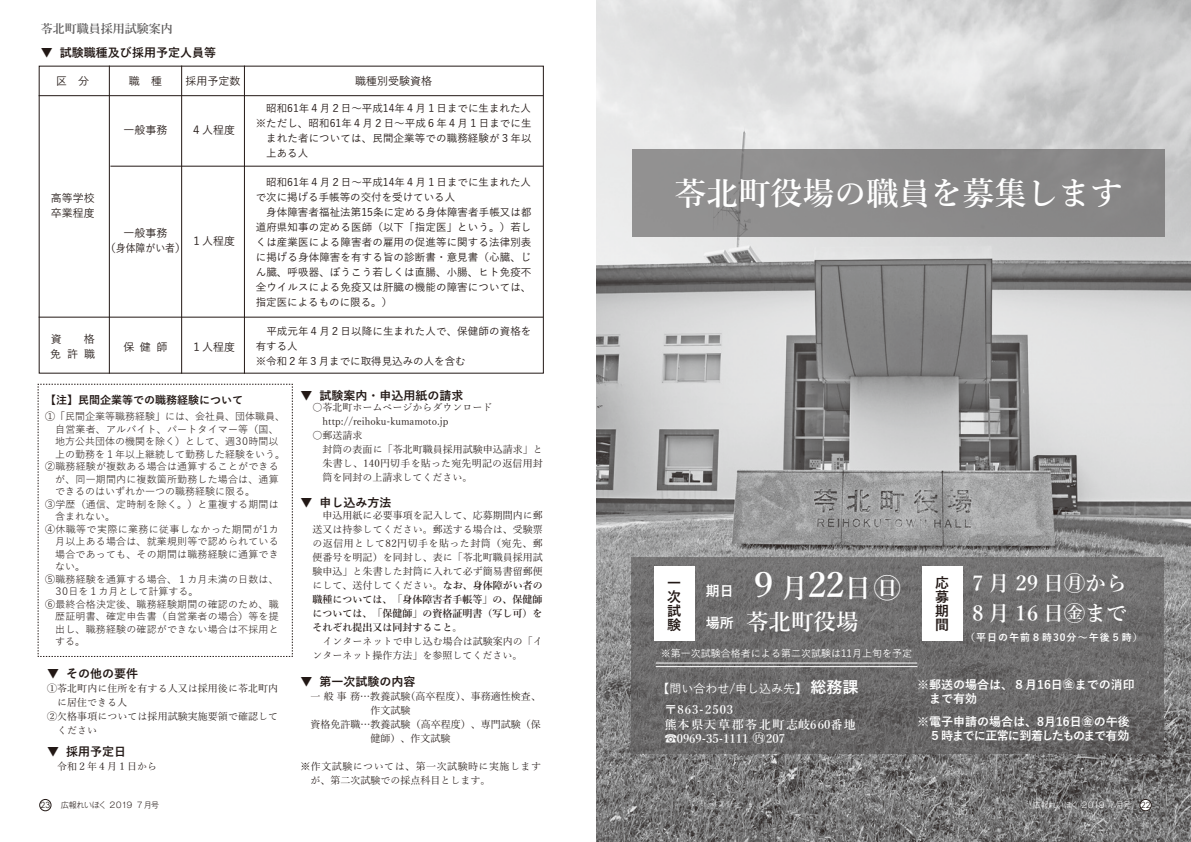
<style>
.page{position:relative;width:1191px;height:842px;background:#fff}
.page>*{position:absolute;margin:0;border:0;box-sizing:border-box;transform-origin:0 0}
.t1{font:600 35px "Yu Mincho";color:#fff}
.t2{font:600 32px "Yu Mincho";color:#fff}
.t3{font:600 22.5px "Yu Mincho";color:#fff}
.t4{font:600 21px "Yu Mincho";letter-spacing:.01em;color:#fff}
.t5{font:700 14px/14px "Yu Gothic";color:#221815;text-align:justify}
.t6{font:700 14px "Yu Gothic";color:#fff}
.t7{font:700 12px/14px "Yu Gothic";color:#fff}
.t8{font:700 12px "Yu Gothic";color:#221815}
.t9{font:600 12px/14.2px "Yu Mincho";letter-spacing:.06em;color:#fff}
.t10{font:500 12px "Yu Gothic";color:#fff}
.t11{font:600 12px "Yu Mincho";color:#595757}
.t12{font:500 11px/15px "Yu Gothic";color:#221815}
.t13{font:700 11px "Yu Gothic";color:#221815}
.t14{font:500 10.5px/15px "Yu Gothic";letter-spacing:.005em;color:#221815}
.t15{font:10px/14px "Yu Mincho";color:#221815}
.t16{font:10px "Yu Gothic";letter-spacing:.015em;color:#221815}
.t17{font:10px/14px "Yu Mincho";letter-spacing:.05em;color:#221815}
.t18{font:500 10px "Yu Gothic";color:#fff}
.t19{font:10px "Yu Mincho";letter-spacing:.02em;color:#221815}
.t20{font:10px "Yu Gothic";letter-spacing:.035em;color:#221815}
.t21{font:700 10px "Yu Gothic";letter-spacing:.1em;color:#fff}
.t22{font:8.5px "Century Gothic";color:#221815}
.t23{font:300 8px "Gothic MB101 Pro";letter-spacing:-.05em;color:#fff}
.t24{font:300 8px "Gothic MB101 Pro";letter-spacing:-.05em;color:#221815}
.s1{font-weight:600}
.s2{font-size:27px}
.s3{font-family:"Yu Gothic";font-weight:700;font-size:14px}
.s4{font-weight:700;font-size:16px}
.s5{font-size:13.5px}
.s6{font-family:"Century Gothic";font-weight:400;font-size:8.5px;color:#221815}
</style>
<div class="page">
<img style="left:596px;top:0;width:595px;height:842px">
<svg style="left:631px;top:557px;width:532px;height:197px;fill:#6e6d6d"></svg>
<div style="left:632px;top:149px;width:532px;height:88px;background:#8c8b8b"></div>
<div style="left:921px;top:566px;width:41px;height:75px;background:#fff"></div>
<div style="left:654px;top:566px;width:40px;height:75px;background:#fff"></div>
<svg style="left:37px;top:383px;width:256px;height:274px"></svg>
<hr style="left:39px;top:95px;width:504px;height:1px;background:#221815">
<hr style="left:39px;top:317px;width:504px;height:1px;background:#221815">
<hr style="left:110px;top:166px;width:433px;height:1px;background:#221815">
<hr style="left:109px;top:66px;width:1px;height:308px;background:#221815">
<hr style="left:181px;top:66px;width:1px;height:308px;background:#221815">
<hr style="left:244px;top:66px;width:1px;height:308px;background:#221815">
<div style="left:1140px;top:799px;width:11px;height:12px;background:#fff;border-radius:50%"></div>
<div style="left:1139px;top:799px;width:12px;height:12px;border:1px solid #221815;border-radius:50%"></div>
<div style="left:40px;top:799px;width:11px;height:12px;border:1px solid #221815;border-radius:50%"></div>
<hr style="left:656px;top:663px;width:261px;height:1px;background:#fff">
<hr style="left:656px;top:666px;width:261px;height:1px;background:#fff">
<p class="t11" style="left:41px;top:22px;width:133px">苓北町職員採用試験案内</p>
<p class="t8" style="left:41px;top:45px;width:177px">▼ 試験職種及び採用予定人員等</p>
<p class="t12" style="left:56px;top:72px;width:34px">区　分</p>
<p class="t12" style="left:129px;top:72px;width:34px">職　種</p>
<p class="t12" style="left:123px;top:121px;width:45px">一般事務</p>
<p class="t12" style="left:185px;top:72px;width:56px">採用予定数</p>
<p class="t12" style="left:355px;top:72px;width:78px">職種別受験資格</p>
<p class="t12" style="left:191px;top:121px;width:45px">４人程度</p>
<p class="t14" style="left:256px;top:99px;width:277px">　昭和61年４月２日～平成14年４月１日までに生まれた人</p>
<p class="t14" style="left:256px;top:114px;width:277px">※ただし、昭和61年４月２日～平成６年４月１日までに生</p>
<p class="t14" style="left:266px;top:129px;width:267px">まれた者については、民間企業等での職務経験が３年以</p>
<p class="t14" style="left:266px;top:144px;width:43px">上ある人</p>
<p class="t12" style="left:51px;top:189px;width:45px">高等学校卒業程度</p>
<p class="t12" style="left:105px;top:224px;width:83px;text-align:center">一般事務<br>（身体障がい者）</p>
<p class="t12" style="left:191px;top:232px;width:45px">１人程度</p>
<p class="t12" style="left:50px;top:330px;width:47px">資　　格免許職</p>
<p class="t12" style="left:123px;top:338px;width:45px">保健師</p>
<p class="t12" style="left:191px;top:338px;width:45px">１人程度</p>
<p class="t14" style="left:256px;top:173px;width:277px">　昭和61年４月２日～平成14年４月１日までに生まれた人で次に掲げる手帳等の交付を受けている人<br>　身体障害者福祉法第15条に定める身体障害者手帳又は都道府県知事の定める医師（以下「指定医」という。）若しくは産業医による障害者の雇用の促進等に関する法律別表に掲げる身体障害を有する旨の診断書・意見書（心臓、じん臓、呼吸器、ぼうこう若しくは直腸、小腸、ヒト免疫不全ウイルスによる免疫又は肝臓の機能の障害については、指定医によるものに限る。）</p>
<p class="t14" style="left:256px;top:322px;width:277px">　平成元年４月２日以降に生まれた人で、保健師の資格を有する人<br>※令和２年３月までに取得見込みの人を含む</p>
<p class="t13" style="left:45px;top:394px;width:199px">【注】民間企業等での職務経験について</p>
<p class="t16" style="left:45px;top:407px;width:241px">①「民間企業等職務経験」には、会社員、団体職員、</p>
<p class="t16" style="left:55px;top:420px;width:225px">自営業者、アルバイト、パートタイマー等（国、</p>
<p class="t16" style="left:55px;top:432px;width:225px">地方公共団体の機関を除く）として、週３０時間以</p>
<p class="t16" style="left:55px;top:445px;width:231px">上の勤務を１年以上継続して勤務した経験をいう。</p>
<p class="t16" style="left:45px;top:457px;width:235px">②職務経験が複数ある場合は通算することができる</p>
<p class="t16" style="left:55px;top:470px;width:225px">が、同一期間内に複数箇所勤務した場合は、通算</p>
<p class="t16" style="left:55px;top:482px;width:201px">できるのはいずれか一つの職務経験に限る。</p>
<p class="t16" style="left:45px;top:495px;width:235px">③学歴（通信、定時制を除く。）と重複する期間は</p>
<p class="t16" style="left:55px;top:507px;width:61px">含まれない。</p>
<p class="t20" style="left:45px;top:520px;width:235px">④休職等で実際に業務に従事しなかった期間が1カ</p>
<p class="t16" style="left:55px;top:532px;width:225px">月以上ある場合は、就業規則等で認められている</p>
<p class="t16" style="left:55px;top:545px;width:225px">場合であっても、その期間は職務経験に通算でき</p>
<p class="t16" style="left:55px;top:557px;width:31px">ない。</p>
<p class="t16" style="left:45px;top:570px;width:235px">⑤職務経験を通算する場合、１カ月未満の日数は、</p>
<p class="t16" style="left:53px;top:582px;width:146px">３０日を１カ月として計算する。</p>
<p class="t16" style="left:45px;top:595px;width:235px">⑥最終合格決定後、職務経験期間の確認のため、職</p>
<p class="t16" style="left:55px;top:607px;width:225px">歴証明書、確定申告書（自営業者の場合）等を提</p>
<p class="t16" style="left:55px;top:620px;width:225px">出し、職務経験の確認ができない場合は不採用と</p>
<p class="t16" style="left:55px;top:632px;width:31px">する。</p>
<p class="t8" style="left:47px;top:667px;width:93px">▼ その他の要件</p>
<p class="t15" style="left:47px;top:681px;width:232px">①苓北町内に住所を有する人又は採用後に苓北町内</p>
<p class="t15" style="left:57px;top:695px;width:71px">に居住できる人</p>
<p class="t15" style="left:47px;top:709px;width:232px">②欠格事項については採用試験実施要領で確認して</p>
<p class="t15" style="left:57px;top:723px;width:42px">ください</p>
<p class="t8" style="left:47px;top:745px;width:81px">▼ 採用予定日</p>
<p class="t15" style="left:47px;top:758px;width:111px">　令和２年４月１日から</p>
<p class="t8" style="left:300px;top:389px;width:165px">▼ 試験案内・申込用紙の請求</p>
<p class="t15" style="left:312px;top:400px;width:181px">○苓北町ホームページからダウンロード　http://reihoku-kumamoto.jp</p>
<p class="t15" style="left:312px;top:428px;width:51px">○郵送請求</p>
<p class="t15" style="left:312px;top:442px;width:232px">　封筒の表面に「苓北町職員採用試験申込請求」と</p>
<p class="t19" style="left:322px;top:454px;width:222px">朱書し、140円切手を貼った宛先明記の返信用封</p>
<p class="t15" style="left:322px;top:470px;width:151px">筒を同封の上請求してください。</p>
<p class="t15" style="left:312px;top:508px;width:232px;text-align:justify">　申込用紙に必要事項を記入して、応募期間内に郵送又は持参してください。郵送する場合は、受験票の返信用として82円切手を貼った封筒（宛先、郵便番号を明記）を同封し、表に「苓北町職員採用試験申込」と朱書した封筒に入れて必ず簡易書留郵便にして、送付してください。<span class="s1">なお、身体障がい者の職種については、「身体障害者手帳等」の、保健師については、「保健師」の資格証明書（写し可）をそれぞれ提出又は同封すること。</span></p>
<p class="t15" style="left:312px;top:634px;width:232px">　インターネットで申し込む場合は試験案内の「インターネット操作方法」を参照してください。</p>
<p class="t15" style="left:310px;top:688px;width:232px">一般事務…教養試験（高卒程度）、事務適性検査、</p>
<p class="t15" style="left:370px;top:702px;width:41px">作文試験</p>
<p class="t15" style="left:300px;top:716px;width:242px">　資格免許職…教養試験（高卒程度）、専門試験（保</p>
<p class="t15" style="left:370px;top:730px;width:81px">健師）、作文試験</p>
<p class="t17" style="left:310px;top:758px;width:232px;text-indent:-10px">※作文試験については、第一次試験時に実施しますが、第二次試験での採点科目とします。</p>
<p class="t8" style="left:300px;top:496px;width:93px">▼ 申し込み方法</p>
<p class="t8" style="left:300px;top:674px;width:117px">▼ 第一次試験の内容</p>
<h2 class="t2" style="left:674px;top:175px;width:449px">苓北町役場の職員を募集します</h2>
<h1 class="t1" style="left:746px;top:566px;width:156px">９<span class="s2">月</span>22<span class="s2">日㊐</span></h1>
<h3 class="t4" style="left:972px;top:572px;width:156px">7 月 29 日㊊から</h3>
<h3 class="t3" style="left:706px;top:609px;width:154px"><span class="s3">場所</span> 苓北町役場</h3>
<h3 class="t4" style="left:972px;top:602px;width:156px">8 月 16 日㊎まで</h3>
<h3 class="t5" style="left:667px;top:576px;width:15px">一次試験</h3>
<h3 class="t5" style="left:935px;top:576px;width:15px">応募期間</h3>
<h3 class="t6" style="left:706px;top:583px;width:29px">期日</h3>
<p class="t21" style="left:965px;top:632px;width:179px">（平日の午前８時30分～午後５時）</p>
<p class="t7" style="left:917px;top:678px;width:219px">※郵送の場合は、８月16日㊎までの消印　まで有効</p>
<p class="t7" style="left:917px;top:715px;width:214px">※電子申請の場合は、8月16日㊎の午後　５時までに正常に到着したものまで有効</p>
<p class="t18" style="left:661px;top:644px;width:253px">※第一次試験合格者による第二次試験は11月上旬を予定</p>
<p class="t10" style="left:657px;top:677px;width:203px">【問い合わせ/申し込み先】 <span class="s4">総務課</span></p>
<p class="t9" style="left:665px;top:703px;width:192px">〒863-2503　<br>熊本県天草郡苓北町志岐660番地☎0969-35-1111 <span class="s5">〇</span><sup>内</sup> 207</p>
<p class="t22" style="left:41px;top:799px;width:11px">23</p>
<p class="t24" style="left:61px;top:798px;width:100px">広報れいほく ２０１９７月号</p>
<p class="t23" style="left:1032px;top:798px;width:119px">広報れいほく ２０１９７月号 <span class="s6">22</span></p>
</div>
